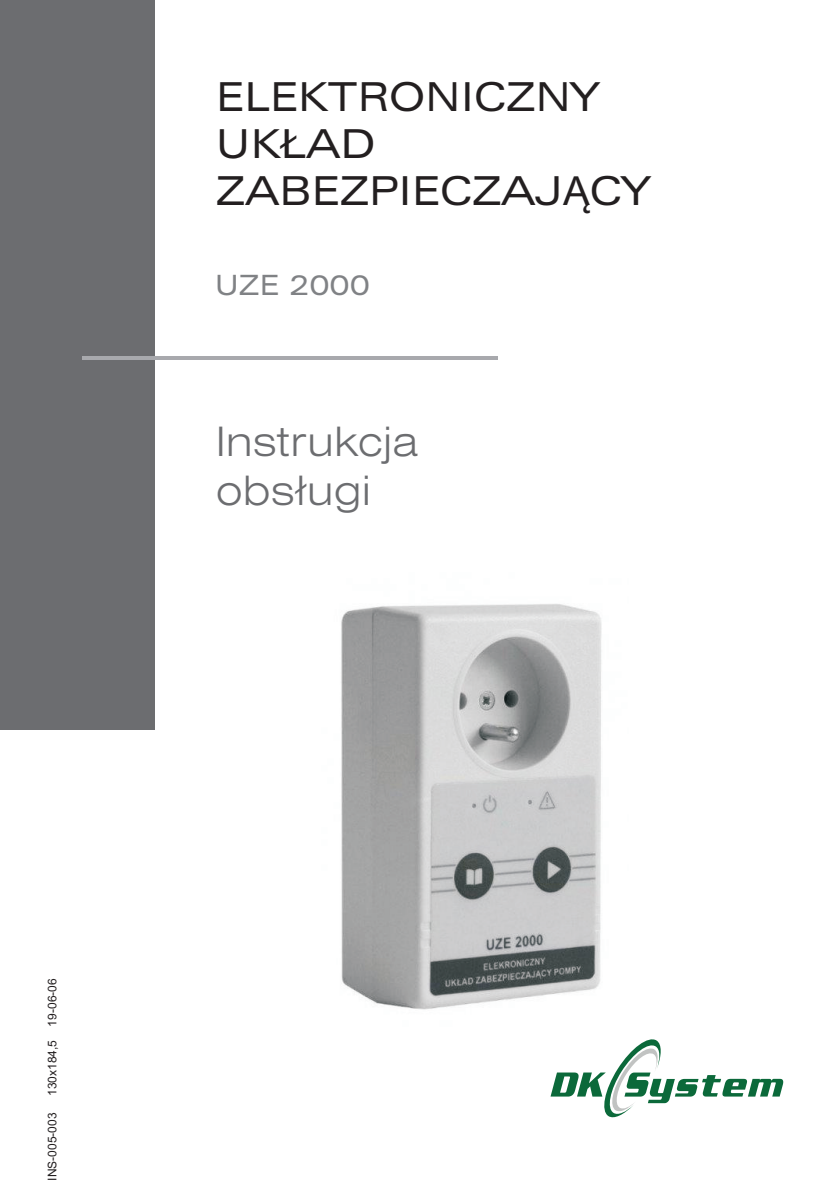
<style>
.page{position:relative;width:840px;height:1191px;background:#fff}
.page>*{position:absolute;margin:0;border:0;box-sizing:border-box;transform-origin:0 0}
.t1{font:44px/49.6px "Nimbus San DEE Ligh Exte";color:#6c6d70}
.t2{font:expanded 40px/47px "Zurich BT";color:#231f20}
.t3{font:expanded 28px "Zurich BT";color:#808285}
.t4{font:12px "Arial";color:#231f20}
.s1{font-family:"Arial";font-stretch:normal}
</style>
<div class="page">
<div style="left:0;top:0;width:154px;height:730px;background:#6c6d70"></div>
<hr style="left:82px;top:357px;width:415px;height:3px;background:#a8a9ad">
<img style="left:341px;top:604px;width:261px;height:406px">
<svg style="left:550px;top:1039px;width:232px;height:79px"></svg>
<p class="t2" style="left:216px;top:77px;width:435px">ELEKTRONICZNY<br>UKŁAD<br>ZABEZPIECZAJ<span class="s1">Ą</span>CY</p>
<p class="t3" style="left:215px;top:273px;width:157px">UZE 2000</p>
<p class="t1" style="left:215px;top:418px;width:204px">Instrukcja obs³ugi</p>
<p class="t4" style="left:48px;top:1096px;width:119px;rotate:-90deg">130x184,5 19-06-06</p>
<p class="t4" style="left:48px;top:1180px;width:70px;rotate:-90deg">INS-005-003</p>
</div>
